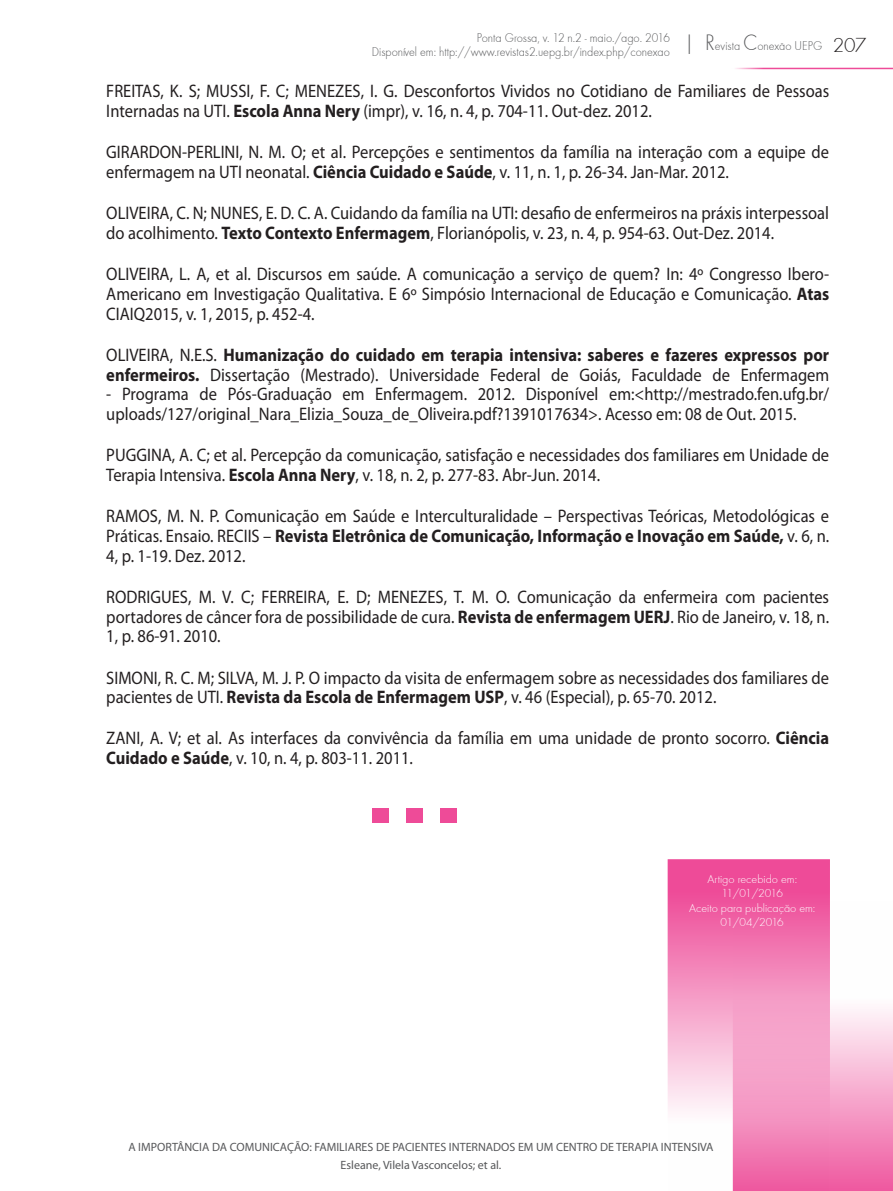
<style>
.page{position:relative;width:893px;height:1191px;background:#fff}
.page>*{position:absolute;margin:0;border:0;box-sizing:border-box;transform-origin:0 0}
.t1{font:21px "Futura TEE Ligh";color:#231f20}
.t2{font:18.15px/19.8px "Myriad Pro";color:#231f20;scale:.91 1}
.t3{font:13.2px/14.4px "Futura TEE Ligh";color:#57585a;scale:.91 1}
.t4{font:12px/18.6px "Myriad Pro";color:#57585a;text-align:center}
.t5{font:12px/14.4px "Futura TEE Ligh";color:#fff;text-align:center}
.s1{font-weight:700}
</style>
<div class="page">
<svg style="left:830px;top:1009px;width:63px;height:182px;background:#f6a5cb"></svg>
<svg style="left:668px;top:859px;width:162px;height:332px;background:#f492c0"></svg>
<hr style="left:730px;top:68px;width:163px;height:1px;background:#ee4b98">
<div style="left:373px;top:808px;width:16px;height:14px;background:#ee4b98"></div>
<div style="left:406px;top:808px;width:17px;height:14px;background:#ee4b98"></div>
<div style="left:440px;top:808px;width:17px;height:14px;background:#ee4b98"></div>
<p class="t3" style="left:372px;top:30px;width:496px;text-indent:105px">Ponta Grossa, v. 12 n.2 - maio./ago. 2016<br>Disponível em: http://www.revistas2.uepg.br/index.php/conexao <sup>|</sup> <sup>R</sup>evista <sup>C</sup>onexao UEPG</p>
<p class="t3" style="left:781px;top:35px;width:4px">-</p>
<p class="t1" style="left:833px;top:33px;width:35px">207</p>
<p class="t2" style="left:106px;top:81px;width:796px">FREITAS, K. S; MUSSI, F. C; MENEZES, I. G. Desconfortos Vividos no Cotidiano de Familiares de Pessoas<br>Internadas na UTI. <span class="s1">Escola Anna Nery</span> (impr), v. 16, n. 4, p. 704-11. Out-dez. 2012.</p>
<p class="t2" style="left:106px;top:142px;width:796px">GIRARDON-PERLINI, N. M. O; et al. Percepções e sentimentos da família na interação com a equipe de enfermagem na UTI neonatal. <span class="s1">Ciência Cuidado e Saúde</span>, v. 11, n. 1, p. 26-34. Jan-Mar. 2012.</p>
<p class="t2" style="left:106px;top:203px;width:796px">OLIVEIRA, C. N; NUNES, E. D. C. A. Cuidando da família na UTI: desafio de enfermeiros na práxis interpessoal do acolhimento. <span class="s1">Texto Contexto Enfermagem</span>, Florianópolis, v. 23, n. 4, p. 954-63. Out-Dez. 2014.</p>
<p class="t2" style="left:106px;top:264px;width:796px;text-align:justify">OLIVEIRA, L. A, et al. Discursos em saúde. A comunicação a serviço de quem? In: 4º Congresso Ibero-Americano em Investigação Qualitativa. E 6º Simpósio Internacional de Educação e Comunicação. <span class="s1">Atas </span>CIAIQ2015, v. 1, 2015, p. 452-4.</p>
<p class="t2" style="left:106px;top:344px;width:796px">OLIVEIRA, N.E.S. <span class="s1">Humanização do cuidado em terapia intensiva: saberes e fazeres expressos por enfermeiros.</span> Dissertação (Mestrado). Universidade Federal de Goiás, Faculdade de Enfermagem</p>
<p class="t2" style="left:106px;top:384px;width:796px">- Programa de Pós-Graduação em Enfermagem. 2012. Disponível em:&lt;http://mestrado.fen.ufg.br/ uploads/127/original_Nara_Elizia_Souza_de_Oliveira.pdf?1391017634&gt;. Acesso em: 08 de Out. 2015.</p>
<p class="t2" style="left:106px;top:445px;width:796px">PUGGINA, A. C; et al. Percepção da comunicação, satisfação e necessidades dos familiares em Unidade de<br>Terapia Intensiva. <span class="s1">Escola Anna Nery</span>, v. 18, n. 2, p. 277-83. Abr-Jun. 2014.</p>
<p class="t2" style="left:106px;top:506px;width:796px;text-align:justify">RAMOS, M. N. P. Comunicação em Saúde e Interculturalidade – Perspectivas Teóricas, Metodológicas e Práticas. Ensaio. RECIIS – <span class="s1">Revista Eletrônica de Comunicação, Informação e Inovação em Saúde,</span> v. 6, n.<br>4, p. 1-19. Dez. 2012.</p>
<p class="t2" style="left:106px;top:586px;width:796px;text-align:justify">RODRIGUES, M. V. C; FERREIRA, E. D; MENEZES, T. M. O. Comunicação da enfermeira com pacientes portadores de câncer fora de possibilidade de cura. <span class="s1">Revista de enfermagem UERJ</span>. Rio de Janeiro, v. 18, n.<br>1, p. 86-91. 2010.</p>
<p class="t2" style="left:106px;top:667px;width:796px">SIMONI, R. C. M; SILVA, M. J. P. O impacto da visita de enfermagem sobre as necessidades dos familiares de pacientes de UTI. <span class="s1">Revista da Escola de Enfermagem USP</span>, v. 46 (Especial), p. 65-70. 2012.</p>
<p class="t2" style="left:106px;top:728px;width:796px">ZANI, A. V; et al. As interfaces da convivência da família em uma unidade de pronto socorro. <span class="s1">Ciência<br>Cuidado e Saúde</span>, v. 10, n. 4, p. 803-11. 2011.</p>
<p class="t5" style="left:689px;top:872px;width:128px">Artigo recebido em:<br>11/01/2016<br>Aceito para publicação em:<br>01/04/2016</p>
<p class="t4" style="left:128px;top:1137px;width:587px">A IMPORTÂNCIA DA COMUNICAÇÃO: FAMILIARES DE PACIENTES INTERNADOS EM UM CENTRO DE TERAPIA INTENSIVA<br>Esleane, Vilela Vasconcelos; et al.</p>
</div>
